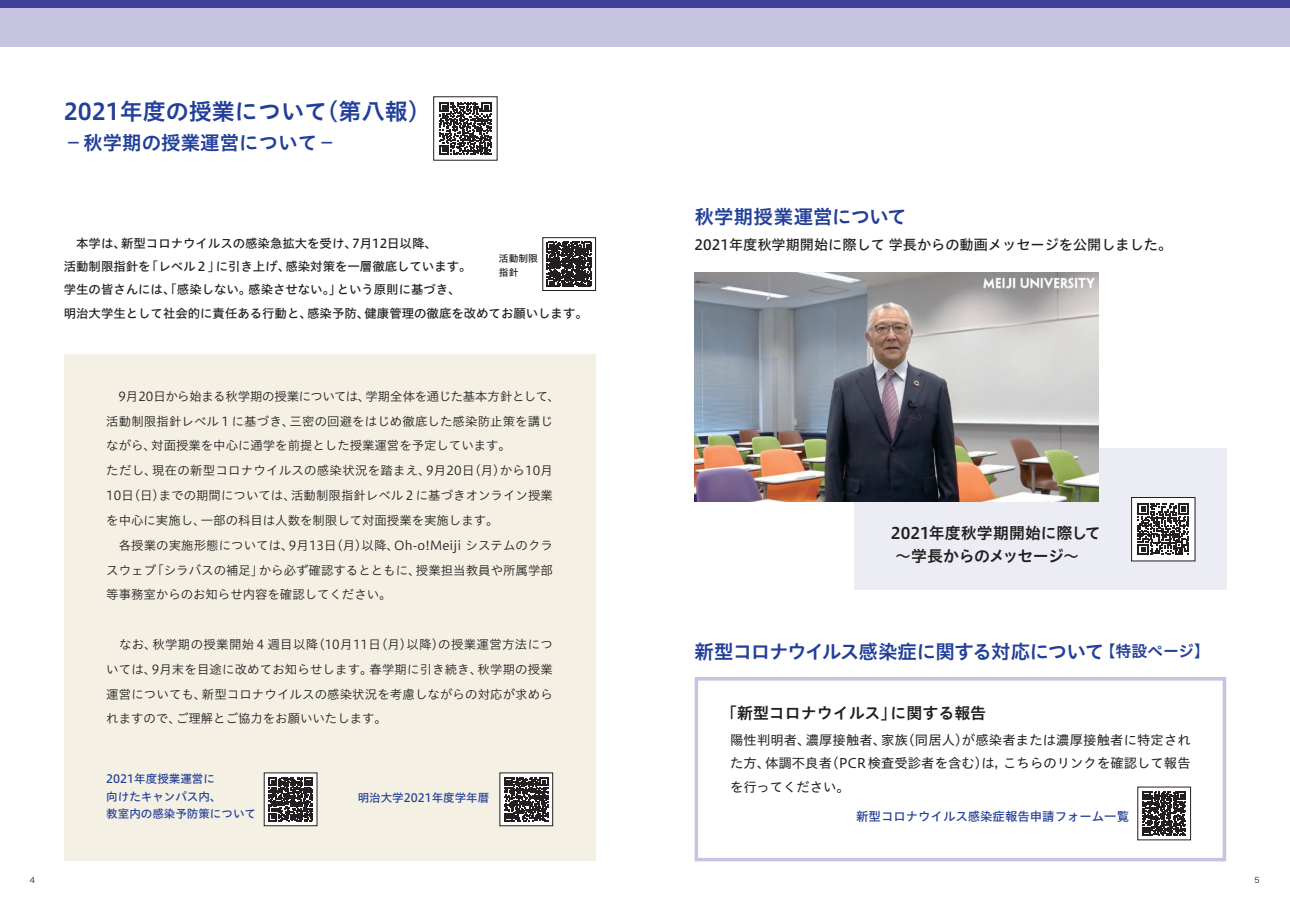
<style>
.page{position:relative;width:1290px;height:911px;background:#fff}
.page>*{position:absolute;margin:0;border:0;box-sizing:border-box;transform-origin:0 0}
.t1{font:23px "Hiragino UD Sans Std N W6";color:#223f99}
.t2{font:19.5px "Hiragino UD Sans Std N W6";letter-spacing:-.045em;color:#223f99}
.t3{font:19.5px "Hiragino UD Sans Std N W6";letter-spacing:-.01em;color:#223f99}
.t4{font:16px/23px "Hiragino UD Sans Std N W6";color:#231f20}
.t5{font:14.12px "Hiragino UD Sans Std N W5";color:#231f20}
.t6{font:13.25px/23px "Hiragino UD Sans Std N W4";letter-spacing:.01em;color:#231f20;text-align:justify}
.t7{font:12.38px/24.8px "Hiragino UD Sans Std N W3";letter-spacing:.005em;color:#231f20}
.t8{font:12.38px/23px "Hiragino UD Sans Std N W5";color:#231f20}
.t9{font:12.38px "Hiragino UD Sans Std N W5";color:#223f99}
.t10{font:11.5px/17.8px "Hiragino UD Sans Std N W5";color:#223f99}
.t11{font:9.75px/14.1px "Hiragino UD Sans Std N W5";color:#231f20}
.t12{font:8px "Hira Kaku Std N W3";color:#231f20}
.s1{font-size:16px}
</style>
<div class="page">
<div style="left:64px;top:354px;width:531px;height:507px;background:#f4f0e3"></div>
<div style="left:694px;top:677px;width:532px;height:184px;border:4px solid #c6c4e1"></div>
<div style="left:854px;top:448px;width:372px;height:142px;background:#ececf5"></div>
<div style="left:0;top:0;width:1290px;height:46px;background:#c6c4e1"></div>
<div style="left:0;top:0;width:1290px;height:7px;background:#3e3f99"></div>
<img style="left:694px;top:273px;width:404px;height:229px">
<div style="left:542px;top:237px;width:54px;height:54px;border:1px solid #231f20"></div>
<div style="left:1131px;top:497px;width:64px;height:64px;background:#fff"></div>
<svg style="left:1137px;top:503px;width:52px;height:52px"></svg>
<div style="left:1131px;top:497px;width:64px;height:64px;border:1px solid #231f20"></div>
<svg style="left:439px;top:102px;width:53px;height:53px"></svg>
<svg style="left:547px;top:242px;width:44px;height:44px;background:#433f40"></svg>
<svg style="left:266px;top:774px;width:49px;height:50px"></svg>
<svg style="left:269px;top:777px;width:43px;height:44px;background:#4f4c4d"></svg>
<svg style="left:1142px;top:791px;width:44px;height:44px"></svg>
<div style="left:500px;top:773px;width:53px;height:52px;background:#fff"></div>
<svg style="left:504px;top:777px;width:44px;height:44px"></svg>
<div style="left:500px;top:772px;width:53px;height:54px;border:1px solid #231f20"></div>
<h1 class="t1" style="left:64px;top:94px;width:368px">2021年度の授業について（第八報）</h1>
<h2 class="t3" style="left:64px;top:128px;width:274px">－秋学期の授業運営について－</h2>
<h2 class="t3" style="left:694px;top:201px;width:214px">秋学期授業運営について</h2>
<p class="t8" style="left:64px;top:231px;width:525px">　本学は、新型コロナウイルスの感染急拡大を受け、7月12日以降、<br>活動制限指針を「レベル２」に引き上げ、感染対策を一層徹底しています。<br>学生の皆さんには、「感染しない。感染させない。」という原則に基づき、<br>明治大学生として社会的に責任ある行動と、感染予防、健康管理の徹底を改めてお願いします。</p>
<p class="t5" style="left:694px;top:234px;width:479px">2021年度秋学期開始に際して 学長からの動画メッセージを公開しました。</p>
<p class="t11" style="left:499px;top:251px;width:40px">活動制限指針</p>
<p class="t7" style="left:106px;top:383px;width:455px">　9月20日から始まる秋学期の授業については、学期全体を通じた基本方針として、活動制限指針レベル１に基づき、三密の回避をはじめ徹底した感染防止策を講じながら、対面授業を中心に通学を前提とした授業運営を予定しています。<br>ただし、現在の新型コロナウイルスの感染状況を踏まえ、9月20日（月）から10月10日（日）までの期間については、活動制限指針レベル２に基づきオンライン授業を中心に実施し、一部の科目は人数を制限して対面授業を実施します。<br>　各授業の実施形態については、9月13日（月）以降、Oh-o!Meiji システムのクラスウェブ「シラバスの補足」から必ず確認するとともに、授業担当教員や所属学部等事務室からのお知らせ内容を確認してください。</p>
<p class="t7" style="left:106px;top:631px;width:448px;text-align:justify">　なお、秋学期の授業開始４週目以降（10月11日（月）以降）の授業運営方法については、9月末を目途に改めてお知らせします。春学期に引き続き、秋学期の授業運営についても、新型コロナウイルスの感染状況を考慮しながらの対応が求められますので、ご理解とご協力をお願いいたします。</p>
<p class="t10" style="left:106px;top:769px;width:151px">2021年度授業運営に<br>向けたキャンパス内、<br>教室内の感染予防策について</p>
<p class="t10" style="left:358px;top:788px;width:133px">明治大学2021年度学年暦</p>
<p class="t4" style="left:891px;top:520px;width:211px">2021年度秋学期開始に際して～学長からのメッセージ～</p>
<h2 class="t2" style="left:694px;top:636px;width:517px">新型コロナウイルス感染症に関する対応について <span class="s1">【特設ページ】</span></h2>
<p class="t4" style="left:721px;top:701px;width:267px">「新型コロナウイルス」に関する報告</p>
<p class="t6" style="left:730px;top:728px;width:462px">陽性判明者、濃厚接触者、家族（同居人）が感染者または濃厚接触者に特定された方、体調不良者（PCR検査受診者を含む）は，こちらのリンクを確認して報告を行ってください。</p>
<p class="t9" style="left:856px;top:807px;width:274px">新型コロナウイルス感染症報告申請フォーム一覧</p>
<p class="t12" style="left:30px;top:873px;width:7px">4</p>
<p class="t12" style="left:1254px;top:873px;width:7px">5</p>
</div>
